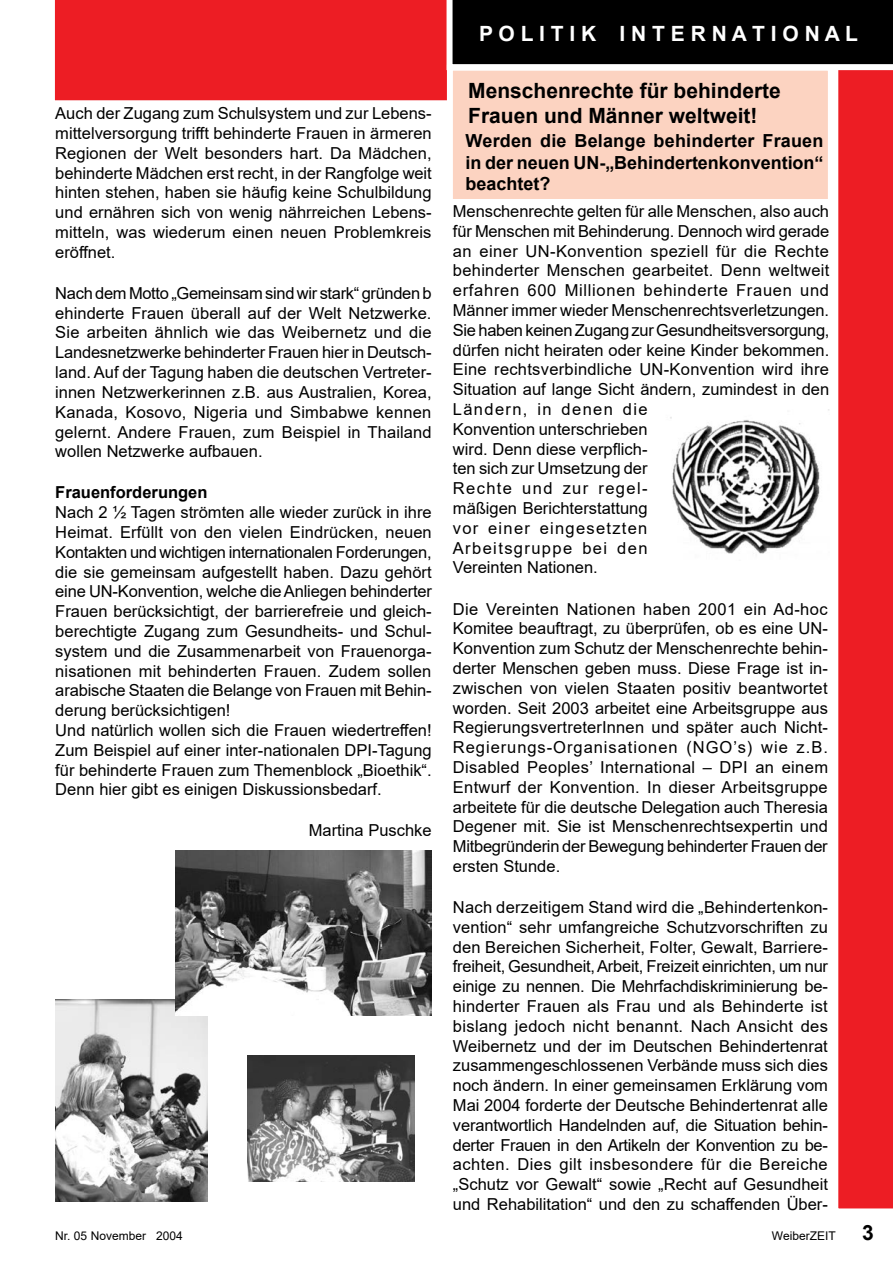
<style>
.page{position:relative;width:893px;height:1263px;background:#fff}
.page>*{position:absolute;margin:0;border:0;box-sizing:border-box;transform-origin:0 0}
.t1{font:700 21px/25.2px "Arial";color:#000}
.t2{font:700 21px "Arial";color:#fff}
.t3{font:700 18px/21.6px "Arial";color:#000;text-align:justify}
.t4{font:16.5px/19.8px "Arial";color:#000;text-align:justify}
.t5{font:700 16.5px "Arial";color:#000}
.t6{font:12px "Arial";color:#000}
</style>
<div class="page">
<div style="left:54px;top:0;width:393px;height:101px;background:#ed1d24"></div>
<svg style="left:838px;top:70px;width:55px;height:1139px;background:#ed232a"></svg>
<img style="left:248px;top:1055px;width:167px;height:127px">
<img style="left:55px;top:999px;width:152px;height:202px">
<img style="left:175px;top:850px;width:257px;height:165px">
<div style="left:447px;top:65px;width:387px;height:140px;background:#fcd3c1;border:6px solid #fff"></div>
<img style="left:670px;top:410px;width:159px;height:144px">
<svg style="left:447px;top:0;width:446px;height:70px;background:#181818"></svg>
<p class="t4" style="left:55px;top:103px;width:378px">Auch der Zugang zum Schulsystem und zur Lebens&shy;mittelversorgung trifft behinderte Frauen in ärmeren Regionen der Welt besonders hart. Da Mädchen, behinderte Mädchen erst recht, in der Rangfolge weit hinten stehen, haben sie häufig keine Schulbildung und ernähren sich von wenig nährreichen Lebens&shy;mitteln, was wiederum einen neuen Problemkreis eröffnet.</p>
<p class="t4" style="left:55px;top:283px;width:378px">Nach dem Motto „Gemeinsam sind wir stark“ gründen b ehinderte Frauen überall auf der Welt Netzwerke.<br>Sie arbeiten ähnlich wie das Weibernetz und die Landesnetzwerke behinderter Frauen hier in Deutsch&shy;land. Auf der Tagung haben die deutschen Vertreter&shy;innen Netzwerkerinnen z.B. aus Australien, Korea, Kanada, Kosovo, Nigeria und Simbabwe kennen gelernt. Andere Frauen, zum Beispiel in Thailand wollen Netzwerke aufbauen.</p>
<p class="t5" style="left:55px;top:481px;width:154px">Frauenforderungen</p>
<p class="t4" style="left:55px;top:502px;width:378px">Nach 2 ½ Tagen strömten alle wieder zurück in ihre Heimat. Erfüllt von den vielen Eindrücken, neuen Kontakten und wichtigen internationalen Forderungen, die sie gemeinsam aufgestellt haben. Dazu gehört eine UN-Konvention, welche die Anliegen behinderter Frauen berücksichtigt, der barrierefreie und gleich&shy;berechtigte Zugang zum Gesundheits- und Schul&shy;system und die Zusammenarbeit von Frauenorga&shy;nisationen mit behinderten Frauen. Zudem sollen arabische Staaten die Belange von Frauen mit Behin&shy;derung berücksichtigen!</p>
<p class="t4" style="left:55px;top:720px;width:378px">Und natürlich wollen sich die Frauen wiedertreffen!<br>Zum Beispiel auf einer inter-nationalen DPI-Tagung für behinderte Frauen zum Themenblock „Bioethik“.<br>Denn hier gibt es einigen Diskussionsbedarf.</p>
<p class="t4" style="left:309px;top:821px;width:124px">Martina Puschke</p>
<p class="t2" style="left:479px;top:19px;width:380px">P O L I T I K I N T E R N A T I O N A L</p>
<p class="t1" style="left:468px;top:78px;width:314px">Menschenrechte für behinderte<br>Frauen und Männer weltweit!</p>
<p class="t3" style="left:466px;top:130px;width:359px">Werden die Belange behinderter Frauen in der neuen UN-„Behindertenkonvention“ beachtet?</p>
<p class="t4" style="left:453px;top:201px;width:378px;text-align:left">Menschenrechte gelten für alle Menschen, also auch für Menschen mit Behinderung. Dennoch wird gerade an einer UN-Konvention speziell für die Rechte behinderter Menschen gearbeitet. Denn weltweit erfahren 600 Millionen behinderte Frauen und Männer immer wieder Menschenrechtsverletzungen.<br>Sie haben keinen Zugang zur Gesundheitsversorgung, dürfen nicht heiraten oder keine Kinder bekommen.<br>Eine rechtsverbindliche UN-Konvention wird ihre Situation auf lange Sicht ändern, zumindest in den Ländern, in denen die<br>Konvention unterschrieben<br>wird. Denn diese verpflich-<br>ten sich zur Umsetzung der<br>Rechte und zur regel-<br>mäßigen Berichterstattung<br>vor einer eingesetzten<br>Arbeitsgruppe bei den<br>Vereinten Nationen.</p>
<p class="t4" style="left:453px;top:599px;width:377px">Die Vereinten Nationen haben 2001 ein Ad-hoc Komitee beauftragt, zu überprüfen, ob es eine UN-Konvention zum Schutz der Menschenrechte behin&shy;derter Menschen geben muss. Diese Frage ist in&shy;zwischen von vielen Staaten positiv beantwortet worden. Seit 2003 arbeitet eine Arbeitsgruppe aus RegierungsvertreterInnen und später auch Nicht-Regierungs-Organisationen (NGO’s) wie z.B.<br>Disabled Peoples’ International – DPI an einem Entwurf der Konvention. In dieser Arbeitsgruppe arbeitete für die deutsche Delegation auch Theresia Degener mit. Sie ist Menschenrechtsexpertin und Mitbegründerin der Bewegung behinderter Frauen der ersten Stunde.</p>
<p class="t4" style="left:453px;top:897px;width:377px">Nach derzeitigem Stand wird die „Behindertenkon&shy;vention“ sehr umfangreiche Schutzvorschriften zu den Bereichen Sicherheit, Folter, Gewalt, Barriere&shy;freiheit, Gesundheit, Arbeit, Freizeit einrichten, um nur einige zu nennen. Die Mehrfachdiskriminierung be&shy;hinderter Frauen als Frau und als Behinderte ist bislang jedoch nicht benannt. Nach Ansicht des Weibernetz und der im Deutschen Behindertenrat zusammengeschlossenen Verbände muss sich dies noch ändern. In einer gemeinsamen Erklärung vom Mai 2004 forderte der Deutsche Behindertenrat alle verantwortlich Handelnden auf, die Situation behin&shy;derter Frauen in den Artikeln der Konvention zu be&shy;achten. Dies gilt insbesondere für die Bereiche „Schutz vor Gewalt“ sowie „Recht auf Gesundheit und Rehabilitation“ und den zu schaffenden Über-</p>
<p class="t6" style="left:55px;top:1228px;width:129px">Nr. 05 November 2004</p>
<p class="t6" style="left:772px;top:1228px;width:65px">WeiberZEIT</p>
<p class="t1" style="left:862px;top:1220px;width:13px">3</p>
</div>
